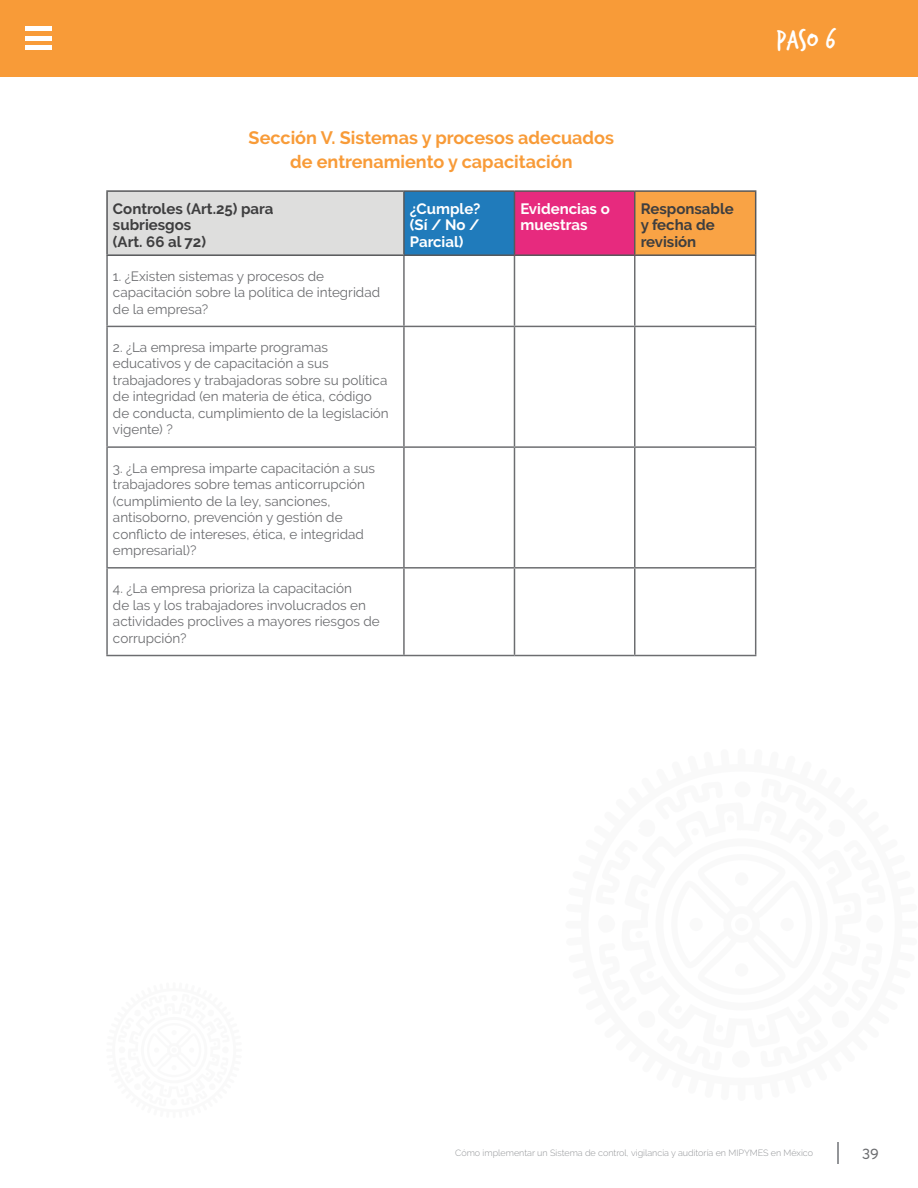
<style>
.page{position:relative;width:918px;height:1188px;background:#fff}
.page>*{position:absolute;margin:0;border:0;box-sizing:border-box;transform-origin:0 0}
.t1{font:30px "Trash Hand";color:#fff}
.t2{font:700 18px/24px "Raleway";color:#f89b38;text-align:center}
.t3{font:700 15px/16.5px "Raleway";color:#3e3e3f}
.t4{font:700 15px/16.5px "Raleway";color:#fff;text-align:justify}
.t5{font:15px "Averta";color:#6c6d70}
.t6{font:13.5px/16.5px "Raleway";color:#6c6d70}
.t7{font:300 9px "Raleway";color:#939598}
</style>
<div class="page">
<svg style="left:837px;top:1142px;width:1px;height:22px"></svg>
<div style="left:0;top:0;width:918px;height:77px;background:#f89b38"></div>
<div style="left:26px;top:26px;width:26px;height:5px;background:#fff"></div>
<hr style="left:26px;top:46px;width:26px;height:4px;background:#fff">
<div style="left:26px;top:36px;width:26px;height:5px;background:#fff"></div>
<div style="left:107px;top:191px;width:297px;height:64px;background:#dededd"></div>
<div style="left:404px;top:191px;width:110px;height:64px;background:#207bbb"></div>
<div style="left:514px;top:191px;width:121px;height:64px;background:#e72a7e"></div>
<div style="left:635px;top:191px;width:121px;height:64px;background:#f9a345"></div>
<hr style="left:514px;top:192px;width:1px;height:62px;background:#57585a">
<hr style="left:634px;top:192px;width:1px;height:62px;background:#57585a">
<hr style="left:106px;top:256px;width:2px;height:70px;background:#6c6d70">
<hr style="left:403px;top:256px;width:2px;height:70px;background:#6c6d70">
<hr style="left:514px;top:256px;width:1px;height:70px;background:#6c6d70">
<hr style="left:634px;top:256px;width:1px;height:70px;background:#6c6d70">
<hr style="left:755px;top:256px;width:1px;height:70px;background:#6c6d70">
<hr style="left:106px;top:326px;width:298px;height:1px;background:#6c6d70">
<hr style="left:106px;top:327px;width:2px;height:119px;background:#6c6d70">
<hr style="left:404px;top:326px;width:110px;height:1px;background:#6c6d70">
<hr style="left:403px;top:327px;width:2px;height:119px;background:#6c6d70">
<hr style="left:514px;top:326px;width:121px;height:1px;background:#6c6d70">
<hr style="left:514px;top:327px;width:1px;height:119px;background:#6c6d70">
<hr style="left:635px;top:326px;width:121px;height:1px;background:#6c6d70">
<hr style="left:634px;top:327px;width:1px;height:119px;background:#6c6d70">
<hr style="left:755px;top:327px;width:1px;height:119px;background:#6c6d70">
<hr style="left:106px;top:446px;width:298px;height:2px;background:#6c6d70">
<hr style="left:106px;top:448px;width:2px;height:119px;background:#6c6d70">
<hr style="left:404px;top:446px;width:110px;height:2px;background:#6c6d70">
<hr style="left:403px;top:448px;width:2px;height:119px;background:#6c6d70">
<hr style="left:514px;top:446px;width:121px;height:2px;background:#6c6d70">
<hr style="left:514px;top:448px;width:1px;height:119px;background:#6c6d70">
<hr style="left:635px;top:446px;width:121px;height:2px;background:#6c6d70">
<hr style="left:634px;top:448px;width:1px;height:119px;background:#6c6d70">
<hr style="left:755px;top:448px;width:1px;height:119px;background:#6c6d70">
<hr style="left:106px;top:567px;width:298px;height:2px;background:#6c6d70">
<hr style="left:106px;top:569px;width:2px;height:86px;background:#6c6d70">
<hr style="left:404px;top:567px;width:110px;height:2px;background:#6c6d70">
<hr style="left:403px;top:569px;width:2px;height:86px;background:#6c6d70">
<hr style="left:514px;top:567px;width:121px;height:2px;background:#6c6d70">
<hr style="left:514px;top:569px;width:1px;height:86px;background:#6c6d70">
<hr style="left:635px;top:567px;width:121px;height:2px;background:#6c6d70">
<hr style="left:634px;top:569px;width:1px;height:86px;background:#6c6d70">
<hr style="left:755px;top:569px;width:1px;height:86px;background:#6c6d70">
<hr style="left:106px;top:655px;width:298px;height:1px;background:#6c6d70">
<hr style="left:404px;top:655px;width:110px;height:1px;background:#6c6d70">
<hr style="left:514px;top:655px;width:121px;height:1px;background:#6c6d70">
<hr style="left:635px;top:655px;width:121px;height:1px;background:#6c6d70">
<hr style="left:404px;top:190px;width:110px;height:2px;background:#57585a">
<hr style="left:514px;top:190px;width:121px;height:2px;background:#57585a">
<hr style="left:635px;top:190px;width:121px;height:2px;background:#57585a">
<hr style="left:404px;top:254px;width:110px;height:2px;background:#57585a">
<hr style="left:514px;top:254px;width:121px;height:2px;background:#57585a">
<hr style="left:635px;top:254px;width:121px;height:2px;background:#57585a">
<hr style="left:755px;top:192px;width:1px;height:62px;background:#57585a">
<hr style="left:106px;top:190px;width:298px;height:2px;background:#57585a">
<hr style="left:106px;top:254px;width:298px;height:2px;background:#57585a">
<hr style="left:106px;top:192px;width:2px;height:62px;background:#57585a">
<hr style="left:403px;top:192px;width:2px;height:62px;background:#57585a">
<h2 class="t2" style="left:249px;top:126px;width:367px">Sección V. Sistemas y procesos adecuados de entrenamiento y capacitación</h2>
<p class="t3" style="left:113px;top:200px;width:162px">Controles (Art.25) para subriesgos<br>(Art. 66 al 72)</p>
<p class="t4" style="left:410px;top:200px;width:72px">¿Cumple? (Sí / No / Parcial)</p>
<p class="t4" style="left:520px;top:200px;width:91px">Evidencias o muestras</p>
<p class="t3" style="left:641px;top:200px;width:95px">Responsable y fecha de revisión</p>
<p class="t6" style="left:113px;top:268px;width:269px">1. ¿Existen sistemas y procesos de capacitación sobre la política de integridad de la empresa?</p>
<p class="t6" style="left:113px;top:339px;width:277px">2. ¿La empresa imparte programas educativos y de capacitación a sus trabajadores y trabajadoras sobre su política de integridad (en materia de ética, código de conducta, cumplimiento de la legislación vigente) ?</p>
<p class="t6" style="left:113px;top:460px;width:264px">3. ¿La empresa imparte capacitación a sus trabajadores sobre temas anticorrupción (cumplimiento de la ley, sanciones, antisoborno, prevención y gestión de conflicto de intereses, ética, e integridad empresarial)?</p>
<p class="t6" style="left:113px;top:580px;width:268px">4. ¿La empresa prioriza la capacitación<br>de las y los trabajadores involucrados en actividades proclives a mayores riesgos de corrupción?</p>
<h1 class="t1" style="left:776px;top:25px;width:61px">PASO 6</h1>
<p class="t7" style="left:455px;top:1148px;width:359px">Cómo implementar un Sistema de control, vigilancia y auditoría en MIPYMES en México</p>
<p class="t5" style="left:862px;top:1144px;width:18px">39</p>
</div>
